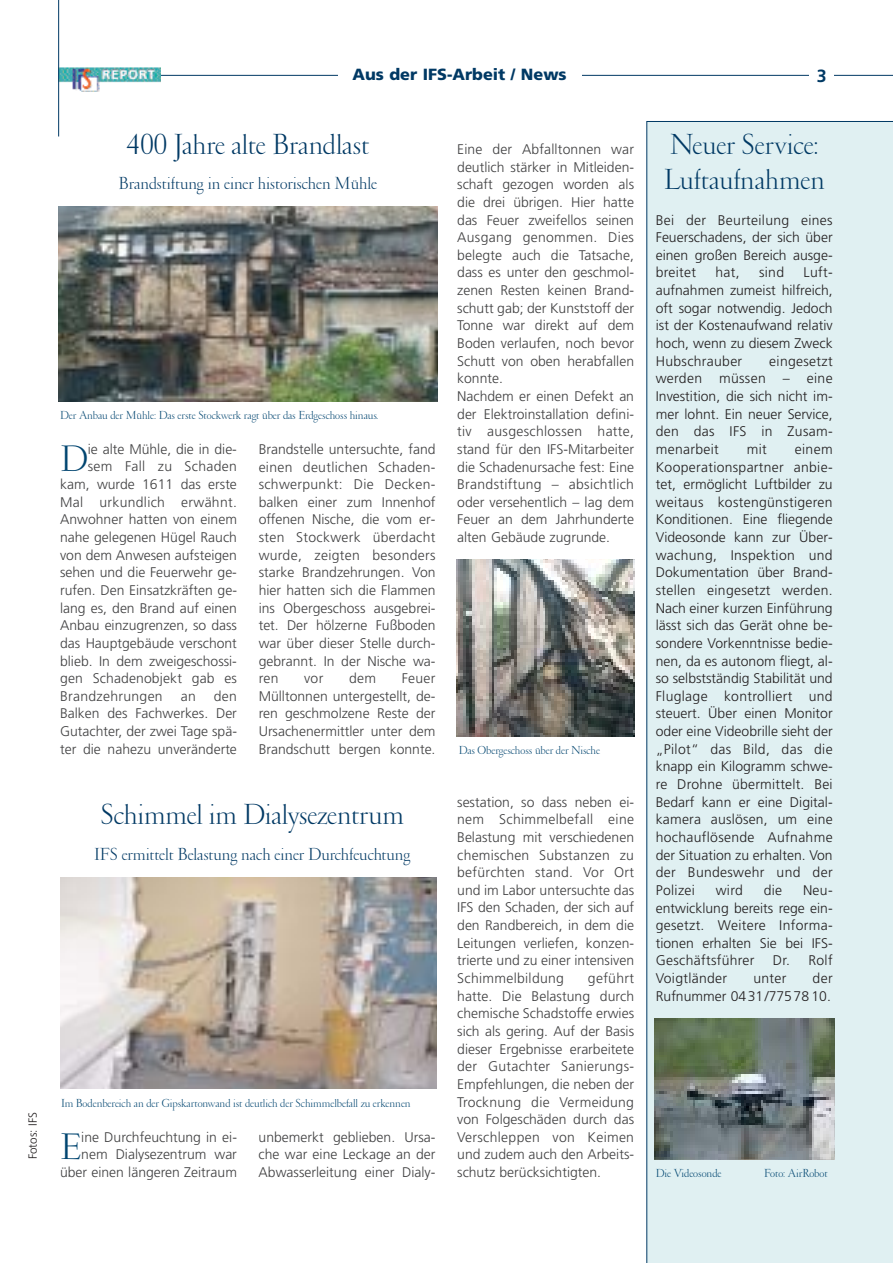
<style>
.page{position:relative;width:893px;height:1263px;background:#fff}
.page>*{position:absolute;margin:0;border:0;box-sizing:border-box;transform-origin:0 0}
.t1{font:300 37.2px "Garamond";color:#004570}
.t2{font:300 29.4px/35.2px "Garamond";color:#003964}
.t3{font:300 17.7px "Garamond";color:#003964}
.t4{font:700 17.7px "Frutiger";color:#003964}
.t5{font:900 16.2px "Frutiger";color:#003964}
.t6{font:300 13.95px/17.7px "Frutiger";color:#404041;text-align:justify}
.t7{font:300 13.95px/17.7px "Frutiger";color:#231f20;text-align:justify}
.t8{font:300 13.95px "Frutiger";letter-spacing:.02em;color:#404041}
.t9{font:300 13.95px "Frutiger";letter-spacing:.02em;color:#231f20}
.t10{font:300 11.7px "Garamond";color:#004570}
.t11{font:300 11.7px "Frutiger";color:#231f20}
</style>
<div class="page">
<div style="left:646px;top:121px;width:246px;height:1142px;background:#e0f0f2"></div>
<hr style="left:160px;top:75px;width:732px;height:1px;background:#003964">
<div style="left:338px;top:67px;width:243px;height:20px;background:#fff"></div>
<div style="left:809px;top:67px;width:25px;height:26px;background:#fff"></div>
<img style="left:59px;top:66px;width:101px;height:26px">
<hr style="left:58px;top:0;width:1px;height:136px;background:#003964">
<img style="left:59px;top:207px;width:378px;height:195px">
<img style="left:654px;top:1018px;width:180px;height:141px">
<img style="left:456px;top:559px;width:178px;height:177px">
<img style="left:60px;top:878px;width:376px;height:211px">
<p class="t11" style="left:28px;top:1159px;width:49px;rotate:-90deg">Fotos: IFS</p>
<p class="t5" style="left:352px;top:68px;width:216px">Aus der IFS-Arbeit / News</p>
<p class="t4" style="left:817px;top:69px;width:11px">3</p>
<h2 class="t2" style="left:126px;top:131px;width:244px">400 Jahre alte Brandlast</h2>
<h2 class="t2" style="left:663px;top:131px;width:162px">Neuer Service:<br>Luftaufnahmen</h2>
<p class="t6" style="left:457px;top:141px;width:178px;text-align:left">Eine der Abfalltonnen war deutlich stärker in Mitleiden&shy;schaft gezogen worden als die drei übrigen. Hier hatte das Feuer zweifellos seinen<br>Ausgang genommen. Dies belegte auch die Tatsache, dass es unter den geschmol&shy;zenen Resten keinen Brand&shy;schutt gab; der Kunststoff der<br>Tonne war direkt auf dem<br>Boden verlaufen, noch bevor<br>Schutt von oben herabfallen konnte.<br>Nachdem er einen Defekt an der Elektroinstallation defini&shy;tiv ausgeschlossen hatte, stand für den IFS-Mitarbeiter die Schadenursache fest: Eine<br>Brandstiftung – absichtlich oder versehentlich – lag dem<br>Feuer an dem Jahrhunderte alten Gebäude zugrunde.</p>
<p class="t3" style="left:119px;top:177px;width:260px">Brandstiftung in einer historischen Mühle</p>
<p class="t7" style="left:655px;top:212px;width:178px">Bei der Beurteilung eines Feuerschadens, der sich über einen großen Bereich ausge&shy;breitet</p>
<p class="t7" style="left:655px;top:265px;width:178px;text-indent:148px">Luft&shy;aufnahmen zumeist hilfreich, oft sogar notwendig. Jedoch ist der Kostenaufwand relativ hoch, wenn zu diesem Zweck Hubschrauber</p>
<p class="t7" style="left:715px;top:265px;width:26px">hat,</p>
<p class="t7" style="left:759px;top:265px;width:26px">sind</p>
<p class="t7" style="left:655px;top:353px;width:178px;text-indent:113px">eingesetzt werden müssen – eine Investition, die sich nicht im&shy;mer lohnt. Ein neuer Service, den das IFS in Zusam&shy;menarbeit</p>
<p class="t10" style="left:60px;top:411px;width:319px">Der Anbau der Mühle: Das erste Stockwerk ragt über das Erdgeschoss hinaus.</p>
<p class="t6" style="left:259px;top:441px;width:178px">Brandstelle untersuchte, fand einen deutlichen Schaden&shy;schwerpunkt: Die Decken&shy;balken einer zum Innenhof offenen Nische, die vom er&shy;sten Stockwerk überdacht wurde, zeigten besonders starke Brandzehrungen. Von hier hatten sich die Flammen ins Obergeschoss ausgebrei&shy;tet. Der hölzerne Fußboden war über dieser Stelle durch&shy;gebrannt. In der Nische wa&shy;ren</p>
<h1 class="t1" style="left:60px;top:447px;width:29px">D</h1>
<p class="t6" style="left:88px;top:441px;width:151px">ie alte Mühle, die in die-</p>
<p class="t7" style="left:655px;top:441px;width:178px;text-indent:139px">einem Kooperationspartner anbie&shy;tet, ermöglicht Luftbilder zu weitaus kostengünstigeren Konditionen. Eine fliegende Videosonde kann zur Über&shy;wachung, Inspektion und Dokumentation über Brand&shy;stellen eingesetzt werden.<br>Nach einer kurzen Einführung lässt sich das Gerät ohne be&shy;sondere Vorkenntnisse bedie&shy;nen, da es autonom fliegt, al&shy;so selbstständig Stabilität und Fluglage kontrolliert und steuert. Über einen Monitor oder eine Videobrille sieht der „Pilot“ das Bild, das die knapp ein Kilogramm schwe&shy;re Drohne übermittelt. Bei Bedarf kann er eine Digital&shy;kamera auslösen, um eine hochauflösende Aufnahme der Situation zu erhalten. Von der Bundeswehr und der Polizei</p>
<p class="t7" style="left:746px;top:441px;width:22px">mit</p>
<p class="t8" style="left:88px;top:461px;width:151px">sem Fall zu Schaden</p>
<p class="t6" style="left:60px;top:477px;width:178px">kam, wurde 1611 das erste</p>
<p class="t8" style="left:60px;top:496px;width:178px">Mal urkundlich erwähnt.</p>
<p class="t6" style="left:60px;top:512px;width:178px">Anwohner hatten von einem</p>
<p class="t6" style="left:60px;top:529px;width:178px">nahe gelegenen Hügel Rauch</p>
<p class="t6" style="left:60px;top:547px;width:178px">von dem Anwesen aufsteigen</p>
<p class="t6" style="left:60px;top:565px;width:178px">sehen und die Feuerwehr ge-</p>
<p class="t6" style="left:60px;top:582px;width:178px">rufen. Den Einsatzkräften ge-</p>
<p class="t6" style="left:60px;top:600px;width:178px">lang es, den Brand auf einen</p>
<p class="t6" style="left:60px;top:618px;width:178px">Anbau einzugrenzen, so dass</p>
<p class="t6" style="left:60px;top:635px;width:178px">das Hauptgebäude verschont</p>
<p class="t6" style="left:60px;top:653px;width:178px">blieb. In dem zweigeschossi-</p>
<p class="t6" style="left:60px;top:671px;width:178px">gen Schadenobjekt gab es</p>
<p class="t8" style="left:60px;top:690px;width:104px">Brandzehrungen</p>
<p class="t6" style="left:181px;top:688px;width:17px">an</p>
<p class="t6" style="left:304px;top:671px;width:21px">vor</p>
<p class="t6" style="left:349px;top:671px;width:28px">dem</p>
<p class="t6" style="left:259px;top:671px;width:178px;text-indent:143px">Feuer Mülltonnen untergestellt, de&shy;ren geschmolzene Reste der Ursachenermittler unter dem Brandschutt bergen konnte.</p>
<p class="t6" style="left:60px;top:688px;width:178px;text-indent:154px">den Balken des Fachwerkes. Der Gutachter, der zwei Tage spä&shy;ter die nahezu unveränderte</p>
<p class="t10" style="left:458px;top:746px;width:143px">Das Obergeschoss über der Nische</p>
<p class="t6" style="left:457px;top:794px;width:178px">sestation, so dass neben ei&shy;nem Schimmelbefall eine Belastung mit verschiedenen chemischen Substanzen zu befürchten stand. Vor Ort und im Labor untersuchte das IFS den Schaden, der sich auf den Randbereich, in dem die Leitungen verliefen, konzen&shy;trierte und zu einer intensiven Schimmelbildung</p>
<h2 class="t2" style="left:101px;top:801px;width:305px">Schimmel im Dialysezentrum</h2>
<p class="t3" style="left:94px;top:848px;width:318px">IFS ermittelt Belastung nach einer Durchfeuchtung</p>
<p class="t7" style="left:715px;top:882px;width:29px">wird</p>
<p class="t7" style="left:763px;top:882px;width:20px">die</p>
<p class="t7" style="left:655px;top:882px;width:178px;text-indent:147px">Neu&shy;entwicklung bereits rege ein&shy;gesetzt. Weitere Informa&shy;tionen erhalten Sie bei IFS-Geschäftsführer</p>
<p class="t7" style="left:772px;top:953px;width:61px">Dr. Rolf</p>
<p class="t6" style="left:457px;top:970px;width:178px;text-indent:131px">geführt hatte. Die Belastung durch chemische Schadstoffe erwies sich als gering. Auf der Basis dieser Ergebnisse erarbeitete der Gutachter Sanierungs-Empfehlungen, die neben der Trocknung die Vermeidung von Folgeschäden durch das Verschleppen von Keimen und zudem auch den Arbeits&shy;schutz berücksichtigten.</p>
<p class="t9" style="left:655px;top:973px;width:73px">Voigtländer</p>
<p class="t7" style="left:753px;top:970px;width:35px">unter</p>
<p class="t7" style="left:655px;top:970px;width:178px;text-align:right">der<br>Rufnummer 0431/77578 10.</p>
<p class="t10" style="left:61px;top:1099px;width:351px">Im Bodenbereich an der Gipskartonwand ist deutlich der Schimmelbefall zu erkennen</p>
<p class="t6" style="left:60px;top:1129px;width:178px;text-align:right">ine Durchfeuchtung in ei&shy;nem Dialysezentrum war über einen längeren Zeitraum</p>
<p class="t6" style="left:259px;top:1129px;width:178px">unbemerkt geblieben. Ursa&shy;che war eine Leckage an der Abwasserleitung einer Dialy-</p>
<h1 class="t1" style="left:60px;top:1135px;width:23px">E</h1>
<p class="t10" style="left:655px;top:1169px;width:67px">Die Videosonde</p>
<p class="t10" style="left:764px;top:1169px;width:65px">Foto: AirRobot</p>
</div>
